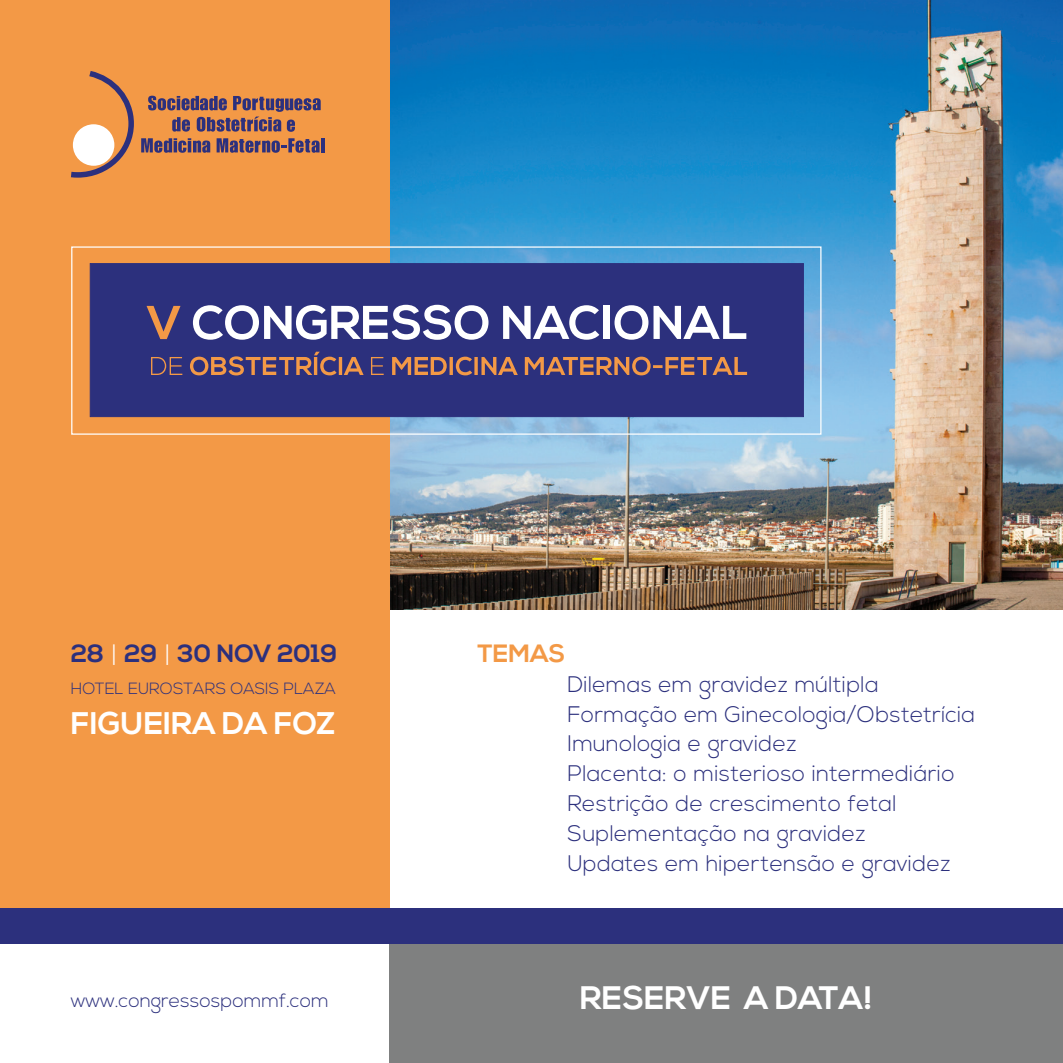
<style>
.page{position:relative;width:1063px;height:1063px;background:#fff}
.page>*{position:absolute;margin:0;border:0;box-sizing:border-box;transform-origin:0 0}
.t1{font:700 32.5px "Nexa";color:#fff}
.t2{font:700 31.25px "Nexa";color:#fff}
.t3{font:700 25px "Nexa";color:#2c307d}
.t4{font:700 25px "Nexa";color:#f39946}
.t5{font:300 22.5px/30px "Nexa";letter-spacing:.01em;color:#2c307d}
.t6{font:300 19.25px "Nexa";color:#2c307d}
.t7{font:300 16.25px "Nexa";color:#2c307d}
.s1{font-weight:300;color:#fff}
</style>
<div class="page">
<div style="left:390px;top:927px;width:673px;height:136px;background:#7f8080"></div>
<img style="left:389px;top:0;width:674px;height:609px">
<div style="left:0;top:0;width:389px;height:932px;background:#f39946"></div>
<hr style="left:321px;top:138px;width:3px;height:14px;background:#2c307d">
<svg style="left:71px;top:71px;width:250px;height:107px"></svg>
<div style="left:0;top:908px;width:1063px;height:35px;background:#2c307d"></div>
<div style="left:71px;top:246px;width:751px;height:189px;border:1px solid #fff"></div>
<div style="left:90px;top:263px;width:714px;height:154px;background:#2c307d;border:1px solid #2c307d"></div>
<svg style="left:147px;top:306px;width:34px;height:33px"></svg>
<svg style="left:193px;top:305px;width:296px;height:35px"></svg>
<svg style="left:503px;top:305px;width:96px;height:35px"></svg>
<div style="left:603px;top:306px;width:6px;height:33px;background:#fff"></div>
<svg style="left:615px;top:305px;width:131px;height:35px"></svg>
<svg style="left:151px;top:352px;width:596px;height:23px"></svg>
<p class="t3" style="left:71px;top:638px;width:268px">28 <span class="s1">|</span> 29 <span class="s1">|</span> 30 NOV 2019</p>
<p class="t7" style="left:71px;top:679px;width:266px">HOTEL EUROSTARS OASIS PLAZA</p>
<h2 class="t2" style="left:71px;top:705px;width:266px">FIGUEIRA DA FOZ</h2>
<p class="t6" style="left:71px;top:989px;width:259px">www.congressospommf.com</p>
<p class="t4" style="left:477px;top:638px;width:89px">TEMAS</p>
<p class="t5" style="left:567px;top:670px;width:409px">Dilemas em gravidez múltipla<br>Formação em Ginecologia/Obstetrícia<br>Imunologia e gravidez<br>Placenta: o misterioso intermediário<br>Restrição de crescimento fetal<br>Suplementação na gravidez<br>Updates em hipertensão e gravidez</p>
<h1 class="t1" style="left:580px;top:979px;width:295px">RESERVE A DATA!</h1>
</div>
